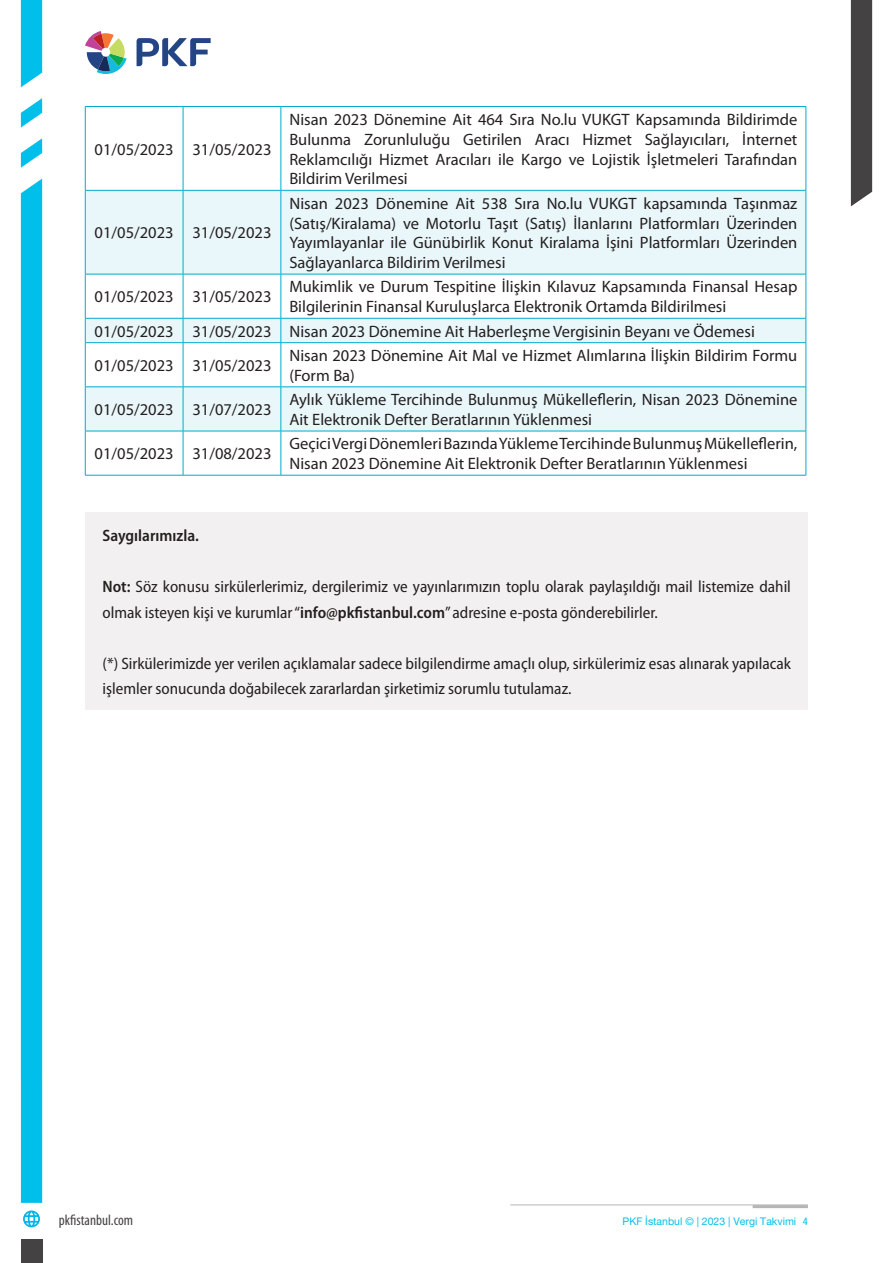
<style>
.page{position:relative;width:893px;height:1263px;background:#fff}
.page>*{position:absolute;margin:0;border:0;box-sizing:border-box;transform-origin:0 0}
.t1{font:16.5px/19.8px "Myriad Pro";color:#241f1f}
.t2{font:semi-condensed 16.5px/25.5px "Myriad Pro";color:#241f1f}
.t3{font:600 semi-condensed 16.5px "Myriad Pro";color:#241f1f}
.t4{font:condensed 15px "Myriad Pro";color:#454243}
.t5{font:10.5px "Helvetica Neue LT Pro";color:#00bfeb}
.s1{font-weight:600}
.s2{font-stretch:condensed}
</style>
<div class="page">
<svg style="left:21px;top:0;width:21px;height:87px;background:#14c4ec"></svg>
<svg style="left:21px;top:98px;width:21px;height:30px"></svg>
<svg style="left:21px;top:138px;width:21px;height:30px"></svg>
<svg style="left:23px;top:1210px;width:17px;height:17px"></svg>
<div style="left:21px;top:1239px;width:21px;height:24px;background:#454243"></div>
<div style="left:851px;top:0;width:21px;height:206px;background:#454243"></div>
<div style="left:21px;top:179px;width:21px;height:1024px;background:#00bfeb"></div>
<hr style="left:510px;top:1204px;width:298px;height:1px;background:#b5b5b6">
<hr style="left:753px;top:1205px;width:55px;height:3px;background:#b5b5b6">
<svg style="left:137px;top:38px;width:74px;height:28px"></svg>
<svg style="left:85px;top:31px;width:42px;height:43px"></svg>
<svg style="left:86px;top:191px;width:720px;height:240px;fill:#e9f6fa"></svg>
<hr style="left:85px;top:106px;width:98px;height:1px;background:#00acce">
<hr style="left:85px;top:107px;width:1px;height:83px;background:#00acce">
<hr style="left:183px;top:106px;width:98px;height:1px;background:#00acce">
<hr style="left:183px;top:107px;width:1px;height:83px;background:#00acce">
<hr style="left:281px;top:106px;width:525px;height:1px;background:#00acce">
<hr style="left:281px;top:107px;width:1px;height:83px;background:#00acce">
<hr style="left:806px;top:107px;width:1px;height:83px;background:#00acce">
<hr style="left:85px;top:190px;width:98px;height:1px;background:#00acce">
<hr style="left:85px;top:191px;width:1px;height:83px;background:#00acce">
<hr style="left:183px;top:190px;width:98px;height:1px;background:#00acce">
<hr style="left:183px;top:191px;width:1px;height:83px;background:#00acce">
<hr style="left:281px;top:190px;width:525px;height:1px;background:#00acce">
<hr style="left:281px;top:191px;width:1px;height:83px;background:#00acce">
<hr style="left:806px;top:191px;width:1px;height:83px;background:#00acce">
<hr style="left:85px;top:274px;width:98px;height:1px;background:#00acce">
<hr style="left:85px;top:274px;width:1px;height:44px;background:#00acce">
<hr style="left:183px;top:274px;width:98px;height:1px;background:#00acce">
<hr style="left:183px;top:274px;width:1px;height:44px;background:#00acce">
<hr style="left:281px;top:274px;width:525px;height:1px;background:#00acce">
<hr style="left:281px;top:274px;width:1px;height:44px;background:#00acce">
<hr style="left:806px;top:274px;width:1px;height:44px;background:#00acce">
<hr style="left:85px;top:318px;width:98px;height:1px;background:#00acce">
<svg style="left:85px;top:318px;width:1px;height:24px"></svg>
<hr style="left:183px;top:318px;width:98px;height:1px;background:#00acce">
<svg style="left:183px;top:318px;width:1px;height:24px"></svg>
<hr style="left:281px;top:318px;width:525px;height:1px;background:#00acce">
<svg style="left:281px;top:318px;width:1px;height:24px"></svg>
<svg style="left:806px;top:318px;width:1px;height:24px"></svg>
<hr style="left:85px;top:342px;width:98px;height:1px;background:#00acce">
<hr style="left:85px;top:343px;width:1px;height:44px;background:#00acce">
<hr style="left:183px;top:342px;width:98px;height:1px;background:#00acce">
<hr style="left:183px;top:343px;width:1px;height:44px;background:#00acce">
<hr style="left:281px;top:342px;width:525px;height:1px;background:#00acce">
<hr style="left:281px;top:343px;width:1px;height:44px;background:#00acce">
<hr style="left:806px;top:343px;width:1px;height:44px;background:#00acce">
<hr style="left:85px;top:387px;width:98px;height:1px;background:#00acce">
<hr style="left:85px;top:387px;width:1px;height:44px;background:#00acce">
<hr style="left:183px;top:387px;width:98px;height:1px;background:#00acce">
<hr style="left:183px;top:387px;width:1px;height:44px;background:#00acce">
<hr style="left:281px;top:387px;width:525px;height:1px;background:#00acce">
<hr style="left:281px;top:387px;width:1px;height:44px;background:#00acce">
<hr style="left:806px;top:387px;width:1px;height:44px;background:#00acce">
<hr style="left:85px;top:431px;width:98px;height:1px;background:#00acce">
<hr style="left:85px;top:431px;width:1px;height:44px;background:#00acce">
<hr style="left:183px;top:431px;width:98px;height:1px;background:#00acce">
<hr style="left:183px;top:431px;width:1px;height:44px;background:#00acce">
<hr style="left:281px;top:431px;width:525px;height:1px;background:#00acce">
<hr style="left:281px;top:431px;width:1px;height:44px;background:#00acce">
<hr style="left:806px;top:431px;width:1px;height:44px;background:#00acce">
<hr style="left:85px;top:475px;width:98px;height:1px;background:#00acce">
<hr style="left:183px;top:475px;width:98px;height:1px;background:#00acce">
<hr style="left:281px;top:475px;width:525px;height:1px;background:#00acce">
<div style="left:85px;top:512px;width:723px;height:198px;background:#f2f0f0"></div>
<p class="t1" style="left:95px;top:139px;width:178px">01/05/2023 31/05/2023</p>
<p class="t1" style="left:95px;top:223px;width:178px">01/05/2023 31/05/2023</p>
<p class="t1" style="left:289px;top:109px;width:510px;text-align:justify">Nisan 2023 Dönemine Ait 464 Sıra No.lu VUKGT Kapsamında Bildirimde Bulunma Zorunluluğu Getirilen Aracı Hizmet Sağlayıcıları, İnternet Reklamcılığı Hizmet Aracıları ile Kargo ve Lojistik İşletmeleri Tarafından Bildirim Verilmesi</p>
<p class="t1" style="left:289px;top:193px;width:510px;text-align:justify">Nisan 2023 Dönemine Ait 538 Sıra No.lu VUKGT kapsamında Taşınmaz (Satış/Kiralama) ve Motorlu Taşıt (Satış) İlanlarını Platformları Üzerinden Yayımlayanlar ile Günübirlik Konut Kiralama İşini Platformları Üzerinden Sağlayanlarca Bildirim Verilmesi</p>
<p class="t1" style="left:289px;top:277px;width:510px">Mukimlik ve Durum Tespitine İlişkin Kılavuz Kapsamında Finansal Hesap<br>Bilgilerinin Finansal Kuruluşlarca Elektronik Ortamda Bildirilmesi</p>
<p class="t1" style="left:95px;top:314px;width:662px;line-height:34.2px">01/05/2023 31/05/2023 Nisan 2023 Dönemine Ait Haberleşme Vergisinin Beyanı ve Ödemesi<br>01/05/2023 31/05/2023</p>
<p class="t1" style="left:95px;top:287px;width:178px">01/05/2023 31/05/2023</p>
<p class="t1" style="left:289px;top:345px;width:509px">Nisan 2023 Dönemine Ait Mal ve Hizmet Alımlarına İlişkin Bildirim Formu (Form Ba)</p>
<p class="t1" style="left:95px;top:399px;width:178px">01/05/2023 31/07/2023</p>
<p class="t1" style="left:289px;top:389px;width:510px">Aylık Yükleme Tercihinde Bulunmuş Mükelleflerin, Nisan 2023 Dönemine<br>Ait Elektronik Defter Beratlarının Yüklenmesi</p>
<p class="t1" style="left:95px;top:444px;width:178px">01/05/2023 31/08/2023</p>
<p class="t1" style="left:289px;top:434px;width:509px">Geçici Vergi Dönemleri Bazında Yükleme Tercihinde Bulunmuş Mükelleflerin,<br>Nisan 2023 Dönemine Ait Elektronik Defter Beratlarının Yüklenmesi</p>
<p class="t3" style="left:102px;top:525px;width:98px">Saygılarımızla.</p>
<p class="t2" style="left:102px;top:573px;width:690px"><span class="s1">Not:</span> Söz konusu sirkülerlerimiz, dergilerimiz ve yayınlarımızın toplu olarak paylaşıldığı mail listemize dahil olmak isteyen kişi ve kurumlar “<span class="s1">info@pkfistanbul.com</span>” adresine e-posta gönderebilirler.</p>
<p class="t2" style="left:102px;top:650px;width:690px">(*) Sirkülerimizde yer verilen açıklamalar sadece bilgilendirme amaçlı olup, sirkülerimiz esas alınarak yapılacak işlemler sonucunda doğabilecek zararlardan şirketimiz sorumlu tutulamaz.</p>
<p class="t4" style="left:59px;top:1210px;width:76px">pkfistanbul.com</p>
<p class="t5" style="left:623px;top:1215px;width:187px">PKF İstanbul © | 2023 | Vergi Takvimi <span class="s2">4</span></p>
</div>
